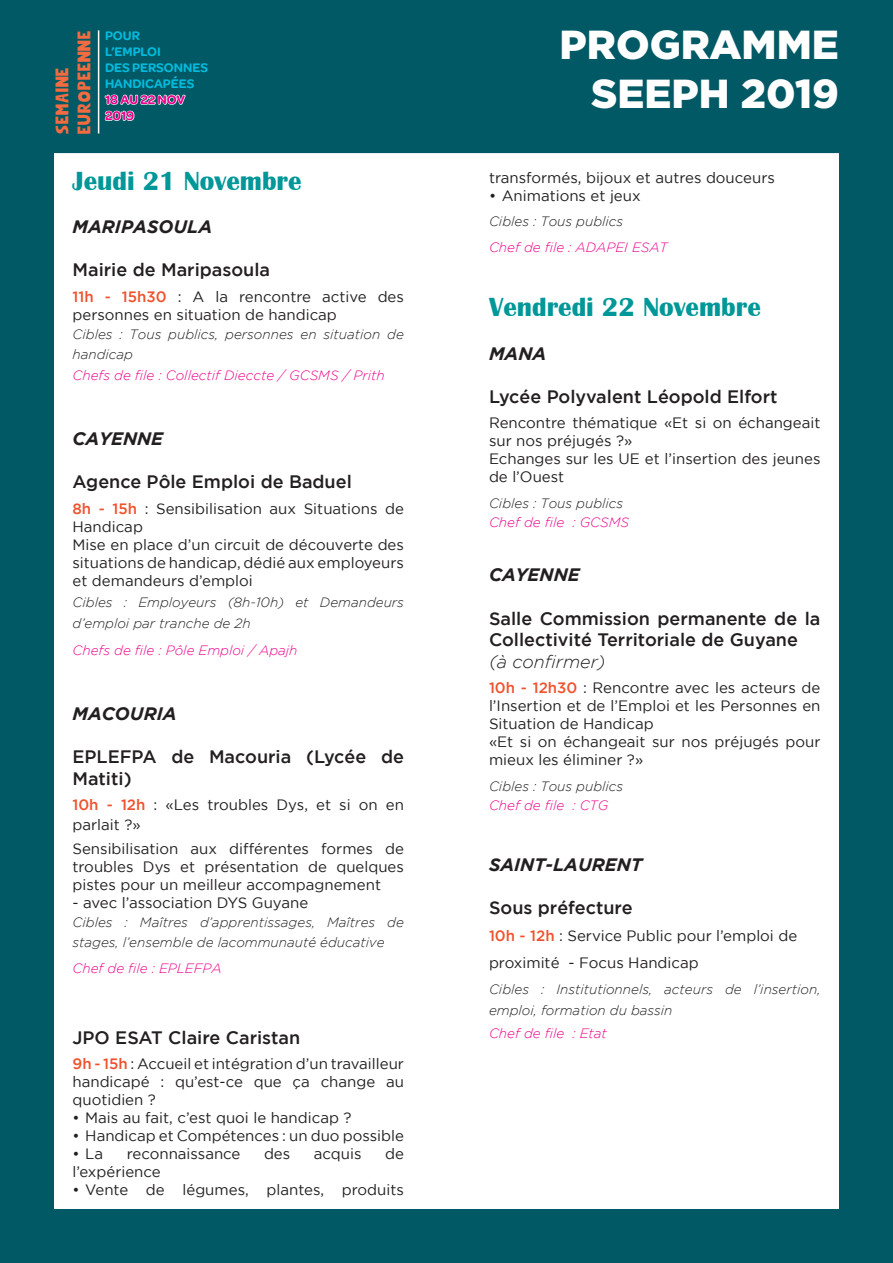
<style>
.page{position:relative;width:893px;height:1263px;background:#005964}
.page>*{position:absolute;margin:0;border:0;box-sizing:border-box;transform-origin:0 0}
.t1{font:900 40.5px/48.6px "Gotham";color:#fff;text-align:right}
.t2{font:700 27px "Britannic";color:#009798}
.t3{font:18.3px/21.9px "Chunk";letter-spacing:.06em;color:#f26b41}
.t4{font:500 18px/21.6px "Gotham";color:#231f20}
.t5{font:italic 700 18px "Gotham";color:#231f20}
.t6{font:italic 300 18px "Gotham";color:#231f20}
.t7{font:15px/18px "Gotham";color:#231f20}
.t8{font:italic 300 13.5px/19.5px "Gotham";color:#231f20}
.t9{font:italic 300 13.5px "Gotham";color:#ed028c}
.t10{font:600 13.35px/16px "Omnes";color:#03bbdd}
.t11{font:600 13.35px/16px "Omnes";color:#ed028c}
.s1{font-weight:500;color:#f0512c}
</style>
<div class="page">
<svg style="left:104px;top:94px;width:82px;height:27px"></svg>
<hr style="left:98px;top:30px;width:1px;height:104px;background:#fff">
<div style="left:55px;top:154px;width:783px;height:1054px;background:#fff"></div>
<p class="t10" style="left:105px;top:27px;width:105px">POUR<br>L’EMPLOI<br>DES PERSONNES<br>HANDICAPÉES</p>
<p class="t11" style="left:105px;top:92px;width:82px">18 AU 22 NOV<br>2019</p>
<p class="t3" style="left:52px;top:134px;width:104px;rotate:-90deg">SEMAINE<br>EUROPEENNE</p>
<h2 class="t2" style="left:73px;top:166px;width:231px">Jeudi 21 Novembre</h2>
<p class="t5" style="left:73px;top:216px;width:141px">MARIPASOULA</p>
<p class="t4" style="left:73px;top:259px;width:199px">Mairie de Maripasoula</p>
<p class="t7" style="left:73px;top:287px;width:333px"><span class="s1">11h - 15h30</span> : A la rencontre active des personnes en situation de handicap</p>
<p class="t8" style="left:73px;top:325px;width:333px">Cibles : Tous publics, personnes en situation de handicap</p>
<p class="t9" style="left:73px;top:368px;width:314px">Chefs de file : Collectif Dieccte / GCSMS / Prith</p>
<p class="t5" style="left:73px;top:428px;width:92px">CAYENNE</p>
<p class="t4" style="left:73px;top:471px;width:281px">Agence Pôle Emploi de Baduel</p>
<p class="t7" style="left:73px;top:499px;width:333px"><span class="s1">8h - 15h</span> : Sensibilisation aux Situations de Handicap<br>Mise en place d’un circuit de découverte des situations de handicap, dédié aux employeurs et demandeurs d’emploi</p>
<p class="t8" style="left:73px;top:592px;width:333px;line-height:21px">Cibles : Employeurs (8h-10h) et Demandeurs d’emploi par tranche de 2h</p>
<p class="t9" style="left:73px;top:643px;width:227px">Chefs de file : Pôle Emploi / Apajh</p>
<p class="t5" style="left:73px;top:703px;width:106px">MACOURIA</p>
<p class="t4" style="left:73px;top:745px;width:333px">EPLEFPA de Macouria (Lycée de<br>Matiti)</p>
<p class="t7" style="left:73px;top:795px;width:333px;line-height:19.5px"><span class="s1">10h - 12h</span> : «Les troubles Dys, et si on en parlait ?»</p>
<p class="t7" style="left:73px;top:839px;width:333px;text-align:justify">Sensibilisation aux différentes formes de troubles Dys et présentation de quelques pistes pour un meilleur accompagnement</p>
<p class="t7" style="left:73px;top:893px;width:237px">- avec l’association DYS Guyane</p>
<p class="t8" style="left:73px;top:912px;width:333px">Cibles : Maîtres d’apprentissages, Maîtres de stages, l’ensemble de lacommunauté éducative</p>
<p class="t9" style="left:73px;top:961px;width:151px">Chef de file : EPLEFPA</p>
<p class="t4" style="left:73px;top:1026px;width:229px">JPO ESAT Claire Caristan</p>
<p class="t7" style="left:73px;top:1055px;width:333px;text-align:justify"><span class="s1">9h - 15h</span> : Accueil et intégration d’un travailleur handicapé : qu’est-ce que ça change au quotidien ?</p>
<p class="t7" style="left:73px;top:1109px;width:281px">• Mais au fait, c’est quoi le handicap ?</p>
<p class="t7" style="left:73px;top:1127px;width:333px">• Handicap et Compétences : un duo possible</p>
<p class="t7" style="left:73px;top:1145px;width:32px">• La</p>
<p class="t7" style="left:127px;top:1145px;width:115px">reconnaissance</p>
<p class="t7" style="left:264px;top:1145px;width:28px">des</p>
<p class="t7" style="left:314px;top:1145px;width:49px">acquis</p>
<p class="t7" style="left:385px;top:1145px;width:20px">de</p>
<p class="t7" style="left:73px;top:1163px;width:90px">l’expérience</p>
<p class="t7" style="left:73px;top:1181px;width:333px">• Vente de légumes, plantes, produits</p>
<h1 class="t1" style="left:560px;top:20px;width:281px">PROGRAMME<br>SEEPH 2019</h1>
<p class="t7" style="left:489px;top:168px;width:287px">transformés, bijoux et autres douceurs</p>
<p class="t7" style="left:489px;top:186px;width:153px">• Animations et jeux</p>
<p class="t8" style="left:489px;top:212px;width:136px">Cibles : Tous publics</p>
<p class="t9" style="left:489px;top:239px;width:180px">Chef de file : ADAPEI ESAT</p>
<h2 class="t2" style="left:489px;top:292px;width:273px">Vendredi 22 Novembre</h2>
<p class="t5" style="left:489px;top:343px;width:59px">MANA</p>
<p class="t4" style="left:489px;top:385px;width:290px">Lycée Polyvalent Léopold Elfort</p>
<p class="t7" style="left:489px;top:414px;width:333px">Rencontre thématique «Et si on échangeait sur nos préjugés ?»<br>Echanges sur les UE et l’insertion des jeunes de l’Ouest</p>
<p class="t8" style="left:489px;top:493px;width:136px">Cibles : Tous publics</p>
<p class="t9" style="left:489px;top:515px;width:142px">Chef de file : GCSMS</p>
<p class="t5" style="left:489px;top:564px;width:92px">CAYENNE</p>
<p class="t4" style="left:489px;top:607px;width:333px">Salle Commission permanente de la<br>Collectivité Territoriale de Guyane</p>
<p class="t6" style="left:489px;top:651px;width:118px">(à confirmer)</p>
<p class="t7" style="left:489px;top:679px;width:333px"><span class="s1">10h - 12h30</span> : Rencontre avec les acteurs de l’Insertion et de l’Emploi et les Personnes en Situation de Handicap<br>«Et si on échangeait sur nos préjugés pour mieux les éliminer ?»</p>
<p class="t8" style="left:489px;top:776px;width:136px">Cibles : Tous publics</p>
<p class="t9" style="left:489px;top:798px;width:121px">Chef de file : CTG</p>
<p class="t5" style="left:489px;top:854px;width:155px">SAINT-LAURENT</p>
<p class="t4" style="left:489px;top:896px;width:145px">Sous préfecture</p>
<p class="t7" style="left:489px;top:922px;width:310px;line-height:27px"><span class="s1">10h - 12h</span> : Service Public pour l’emploi de proximité - Focus Handicap</p>
<p class="t8" style="left:489px;top:978px;width:333px;line-height:21.6px">Cibles : Institutionnels, acteurs de l’insertion, emploi, formation du bassin</p>
<p class="t9" style="left:489px;top:1025px;width:119px">Chef de file : Etat</p>
</div>
